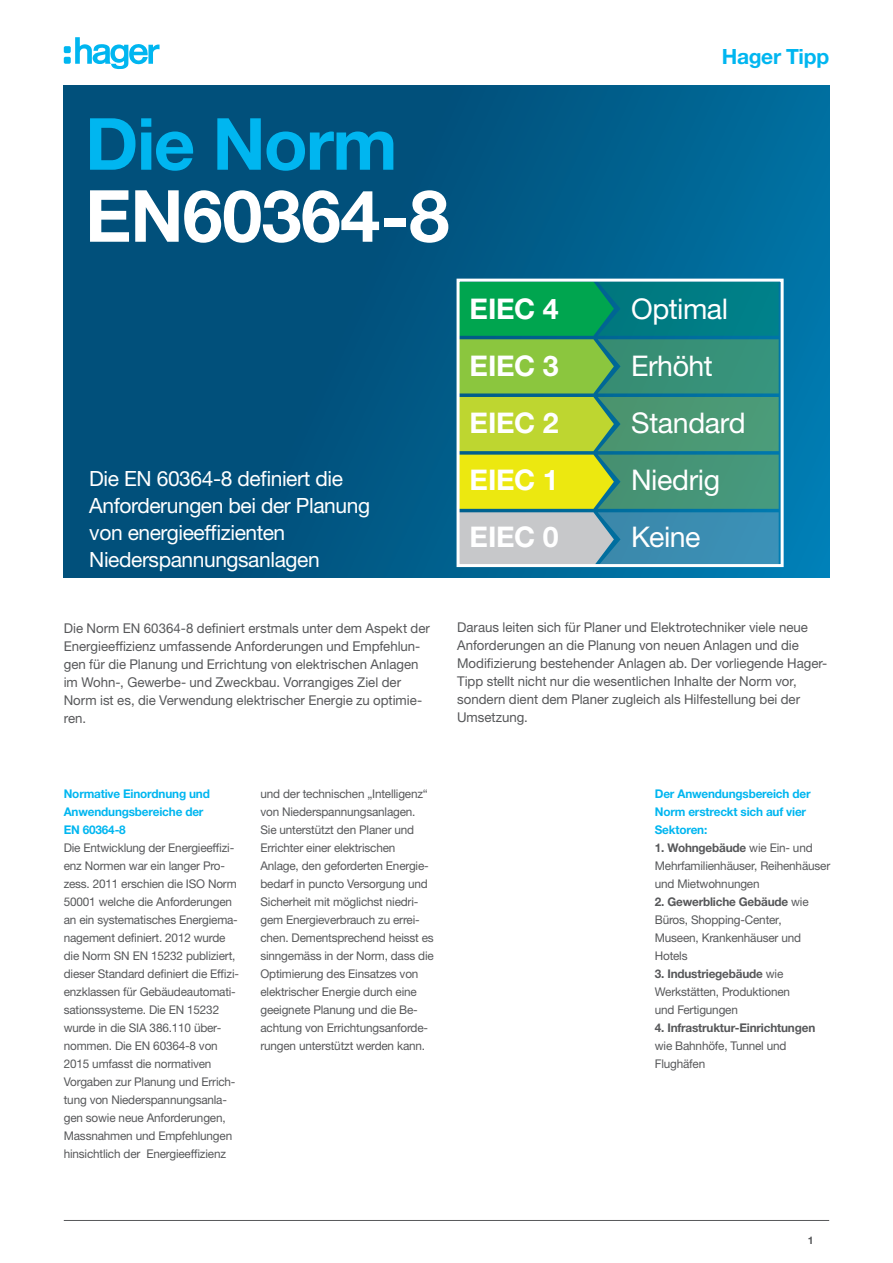
<style>
.page{position:relative;width:893px;height:1263px;background:#fff}
.page>*{position:absolute;margin:0;border:0;box-sizing:border-box;transform-origin:0 0}
.t1{font:700 72px "Helvetica Neue LTW1 G";letter-spacing:-.01em;color:#fff}
.t2{font:700 72px "Helvetica Neue LTW1 G";letter-spacing:-.025em;color:#00b6f0}
.t3{font:28.5px/57px "Helvetica Neue LTW1 G";letter-spacing:-.015em;color:#fff}
.t4{font:700 28.5px/57px "Helvetica Neue LTW1 G";letter-spacing:-.01em;color:#fff;text-align:justify}
.t5{font:21px/27px "Helvetica Neue LTW1 G";letter-spacing:-.02em;color:#fff}
.t6{font:700 21px "Helvetica Neue LTW1 G";letter-spacing:-.015em;color:#00b6f0}
.t7{font:13.5px/18px "Helvetica Neue LTW1 G";color:#57585a}
.t8{font:12px/18px "Helvetica Neue LTW1 G";letter-spacing:-.015em;color:#57585a}
.t9{font:700 12px/18px "Helvetica Neue LTW1 G";letter-spacing:-.015em;color:#00b6f0}
.t10{font:700 12px "Helvetica Neue LTW1 G";letter-spacing:-.015em;color:#57585a}
.t11{font:700 10.5px "Helvetica Neue LTW1 G";color:#57585a}
.s1{font-weight:700}
</style>
<div class="page">
<hr style="left:64px;top:1220px;width:765px;height:1px;background:#57585a">
<svg style="left:75px;top:37px;width:85px;height:32px"></svg>
<div style="left:64px;top:46px;width:7px;height:7px;background:#00b6f0;border-radius:2px"></div>
<div style="left:64px;top:57px;width:7px;height:7px;background:#00b6f0;border-radius:2px"></div>
<svg style="left:64px;top:85px;width:765px;height:493px;background:#015885"></svg>
<svg style="left:461px;top:283px;width:318px;height:280px;background:#5ba56f"></svg>
<div style="left:457px;top:279px;width:327px;height:288px;border:3px solid #fff"></div>
<h1 class="t2" style="left:85px;top:100px;width:314px">Die Norm</h1>
<h1 class="t1" style="left:85px;top:172px;width:366px">EN60364-8</h1>
<h3 class="t6" style="left:722px;top:43px;width:109px">Hager Tipp</h3>
<h3 class="t5" style="left:89px;top:465px;width:282px">Die EN 60364-8 definiert die<br>Anforderungen bei der Planung von energieeffizienten<br>Niederspannungsanlagen</h3>
<p class="t7" style="left:64px;top:619px;width:368px">Die Norm EN 60364-8 definiert erstmals unter dem Aspekt der Energieeffizienz umfassende Anforderungen und Empfehlun&shy;gen für die Planung und Errichtung von elektrischen Anlagen im Wohn-, Gewerbe- und Zweckbau. Vorrangiges Ziel der Norm ist es, die Verwendung elektrischer Energie zu optimie&shy;ren.</p>
<h2 class="t4" style="left:470px;top:280px;width:90px">EIEC 4<br>EIEC 3<br>EIEC 2<br>EIEC 1<br>EIEC 0</h2>
<h2 class="t3" style="left:631px;top:280px;width:116px">Optimal<br>Erhöht<br>Standard<br>Niedrig<br>Keine</h2>
<p class="t7" style="left:457px;top:618px;width:372px">Daraus leiten sich für Planer und Elektrotechniker viele neue Anforderungen an die Planung von neuen Anlagen und die Modifizierung bestehender Anlagen ab. Der vorliegende Hager-Tipp stellt nicht nur die wesentlichen Inhalte der Norm vor, sondern dient dem Planer zugleich als Hilfestellung bei der Umsetzung.</p>
<p class="t9" style="left:64px;top:785px;width:148px">Normative Einordnung und<br>Anwendungsbereiche der<br>EN 60364-8</p>
<p class="t8" style="left:64px;top:839px;width:177px">Die Entwicklung der Energieeffizi&shy;enz Normen war ein langer Pro&shy;zess. 2011 erschien die ISO Norm<br>50001 welche die Anforderungen an ein systematisches Energiema&shy;nagement definiert. 2012 wurde die Norm SN EN 15232 publiziert, dieser Standard definiert die Effizi&shy;enzklassen für Gebäudeautomati&shy;sationssysteme. Die EN 15232 wurde in die SIA 386.110 über&shy;nommen. Die EN 60364-8 von<br>2015 umfasst die normativen<br>Vorgaben zur Planung und Errich&shy;tung von Niederspannungsanla&shy;gen sowie neue Anforderungen,<br>Massnahmen und Empfehlungen hinsichtlich der Energieeffizienz</p>
<p class="t8" style="left:260px;top:785px;width:175px">und der technischen „Intelligenz“ von Niederspannungsanlagen.<br>Sie unterstützt den Planer und<br>Errichter einer elektrischen<br>Anlage, den geforderten Energie&shy;bedarf in puncto Versorgung und<br>Sicherheit mit möglichst niedri&shy;gem Energieverbrauch zu errei&shy;chen. Dementsprechend heisst es sinngemäss in der Norm, dass die<br>Optimierung des Einsatzes von elektrischer Energie durch eine geeignete Planung und die Be&shy;achtung von Errichtungsanforde&shy;rungen unterstützt werden kann.</p>
<p class="t9" style="left:655px;top:785px;width:157px">Der Anwendungsbereich der<br>Norm erstreckt sich auf vier<br>Sektoren:</p>
<p class="t8" style="left:655px;top:839px;width:177px"><span class="s1">1. Wohngebäude</span> wie Ein- und<br>Mehrfamilienhäuser, Reihenhäuser und Mietwohnungen</p>
<p class="t8" style="left:655px;top:893px;width:155px"><span class="s1">2. Gewerbliche Gebäude</span> wie<br>Büros, Shopping-Center,<br>Museen, Krankenhäuser und<br>Hotels</p>
<p class="t8" style="left:655px;top:965px;width:137px"><span class="s1">3. Industriegebäude</span> wie<br>Werkstätten, Produktionen und Fertigungen</p>
<p class="t10" style="left:655px;top:1020px;width:162px">4. Infrastruktur-Einrichtungen</p>
<p class="t8" style="left:655px;top:1037px;width:133px">wie Bahnhöfe, Tunnel und<br>Flughäfen</p>
<p class="t11" style="left:808px;top:1233px;width:7px">1</p>
</div>
